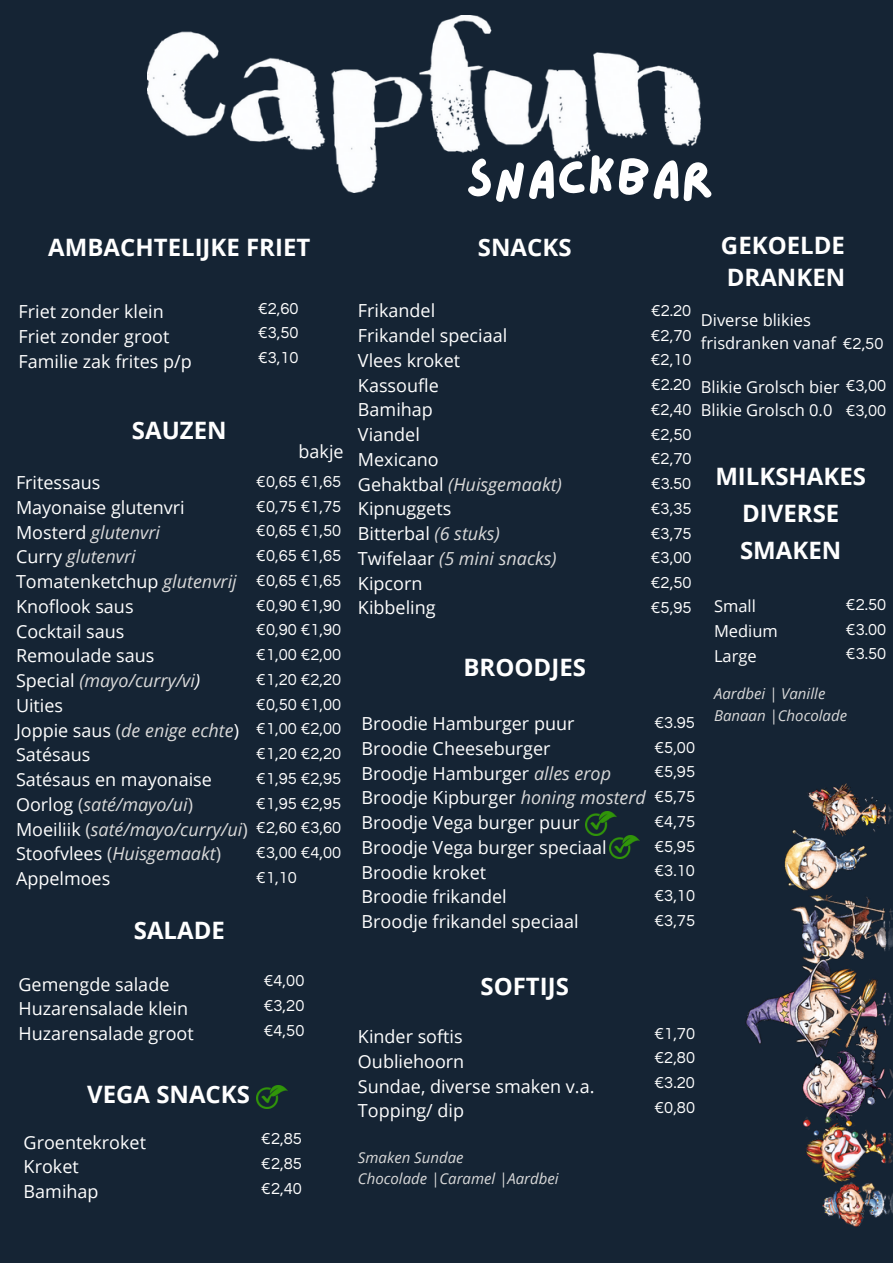
<style>
.page{position:relative;width:893px;height:1264px;background:#fff}
.page>*{position:absolute;margin:0;border:0;box-sizing:border-box;transform-origin:0 0}
.t1{font:52.05px "Lazydog";color:#fff}
.t2{font:700 24px/37px "Open Sans";color:#fff}
.t3{font:18px/24.8px "Open Sans";color:#fff}
.t4{font:16.5px/24.8px "Questrial";color:#fff;text-align:justify}
.t5{font:16.5px/22.5px "Open Sans";color:#fff}
.t6{font:italic 15px/20.2px "Open Sans";color:#d9d9d9}
.s1{font-style:italic;color:#d9d9d9}
.s2{font-family:"Questrial"}
.s3{font-style:italic}
.s4{color:#d9d9d9}
</style>
<div class="page">
<div style="left:0;top:0;width:892px;height:1262px;background:#152434"></div>
<img style="left:147px;top:16px;width:553px;height:176px">
<img style="left:257px;top:1085px;width:30px;height:23px">
<img style="left:586px;top:811px;width:30px;height:24px">
<img style="left:609px;top:835px;width:30px;height:24px">
<img style="left:746px;top:783px;width:146px;height:444px">
<h1 class="t1" style="left:465px;top:152px;width:250px">SNACKBAR</h1>
<h2 class="t2" style="left:48px;top:228px;width:263px">AMBACHTELIJKE FRIET</h2>
<h2 class="t2" style="left:721px;top:228px;width:126px;line-height:32.5px">GEKOELDE<br>DRANKEN</h2>
<h2 class="t2" style="left:478px;top:228px;width:95px">SNACKS</h2>
<p class="t3" style="left:19px;top:299px;width:175px">Friet zonder klein<br>Friet zonder groot<br>Familie zak frites p/p</p>
<p class="t4" style="left:258px;top:296px;width:42px">€2,60 €3,50 €3,10</p>
<p class="t3" style="left:358px;top:298px;width:205px">Frikandel<br>Frikandel speciaal<br>Vlees kroket<br>Kassoufle<br>Bamihap<br>Viandel<br>Mexicano<br>Gehaktbal <span class="s1">(Huisgemaakt)<br></span>Kipnuggets<br>Bitterbal <span class="s1">(6 stuks)<br></span>Twifelaar <span class="s1">(5 mini snacks)<br></span>Kipcorn<br>Kibbeling</p>
<p class="t4" style="left:650px;top:298px;width:42px">€2.20 €2,70 €2,10 €2.20 €2,40 €2,50 €2,70 €3.50 €3,35 €3,75 €3,00 €2,50 €5,95</p>
<p class="t5" style="left:700px;top:308px;width:184px">Diverse blikies frisdranken vanaf <span class="s2">€2,50</span></p>
<p class="t5" style="left:700px;top:376px;width:140px">Blikie Grolsch bier<br>Blikie Grolsch 0.0</p>
<p class="t4" style="left:845px;top:374px;width:42px">€3,00 €3,00</p>
<h2 class="t2" style="left:132px;top:411px;width:96px">SAUZEN</h2>
<p class="t3" style="left:298px;top:439px;width:47px">bakje</p>
<h2 class="t2" style="left:715px;top:457px;width:152px;text-align:center">MILKSHAKES<br>DIVERSE<br>SMAKEN</h2>
<p class="t3" style="left:16px;top:470px;width:233px">Fritessaus<br>Mayonaise glutenvri<br>Mosterd <span class="s1">glutenvri<br></span>Curry <span class="s1">glutenvri<br></span>Tomatenketchup <span class="s1">glutenvrij<br></span>Knoflook saus<br>Cocktail saus<br>Remoulade saus<br>Special <span class="s1">(mayo/curry/vi</span><span class="s3">)<br></span>Uities<br>Joppie saus <span class="s4">(</span><span class="s1">de enige echte</span>)<br>Satésaus<br>Satésaus en mayonaise<br>Oorlog <span class="s4">(</span><span class="s1">saté/mayo/ui</span><span class="s4">)<br></span>Moeiliik <span class="s4">(</span><span class="s1">saté/mayo/curry/ui</span><span class="s4">)<br></span>Stoofvlees <span class="s4">(</span><span class="s1">Huisgemaakt</span><span class="s4">)<br></span>Appelmoes</p>
<p class="t4" style="left:256px;top:469px;width:87px">€0,65 €1,65 €0,75 €1,75 €0,65 €1,50 €0,65 €1,65 €0,65 €1,65 €0,90 €1,90 €0,90 €1,90 €1,00 €2,00 €1,20 €2,20 €0,50 €1,00 €1,00 €2,00 €1,20 €2,20 €1,95 €2,95 €1,95 €2,95 €2,60 €3,60 €3,00 €4,00 €1,10</p>
<p class="t5" style="left:714px;top:593px;width:65px;line-height:24.8px">Small<br>Medium<br>Large</p>
<p class="t4" style="left:845px;top:592px;width:42px">€2.50 €3.00 €3.50</p>
<p class="t6" style="left:714px;top:681px;width:135px;line-height:22.5px">Aardbei | Vanille<br>Banaan |Chocolade</p>
<h2 class="t2" style="left:463px;top:648px;width:124px">BROODJES</h2>
<p class="t3" style="left:361px;top:711px;width:286px">Broodie Hamburger puur<br>Broodie Cheeseburger<br>Broodje Hamburger <span class="s1">alles erop<br></span>Broodje Kipburger <span class="s1">honing mosterd<br></span>Broodje Vega burger puur<br>Broodje Vega burger speciaal<br>Broodie kroket<br>Broodie frikandel<br>Broodje frikandel speciaal</p>
<p class="t4" style="left:654px;top:710px;width:42px">€3.95 €5,00 €5,95 €5,75 €4,75 €5,95 €3.10 €3,10 €3,75</p>
<h2 class="t2" style="left:134px;top:911px;width:93px">SALADE</h2>
<p class="t3" style="left:19px;top:971px;width:177px">Gemengde salade<br>Huzarensalade klein<br>Huzarensalade groot</p>
<p class="t4" style="left:263px;top:969px;width:42px">€4,00 €3,20 €4,50</p>
<h2 class="t2" style="left:480px;top:966px;width:90px">SOFTIJS</h2>
<p class="t3" style="left:358px;top:1023px;width:238px">Kinder softis<br>Oubliehoorn<br>Sundae, diverse smaken v.a.<br>Topping/ dip</p>
<p class="t6" style="left:358px;top:1147px;width:202px">Smaken Sundae<br>Chocolade |Caramel |Aardbei</p>
<p class="t4" style="left:654px;top:1021px;width:42px">€1,70 €2,80 €3.20 €0,80</p>
<h2 class="t2" style="left:87px;top:1075px;width:164px">VEGA SNACKS</h2>
<p class="t3" style="left:24px;top:1129px;width:124px">Groentekroket<br>Kroket<br>Bamihap</p>
<p class="t4" style="left:261px;top:1126px;width:42px">€2,85 €2,85 €2,40</p>
</div>
